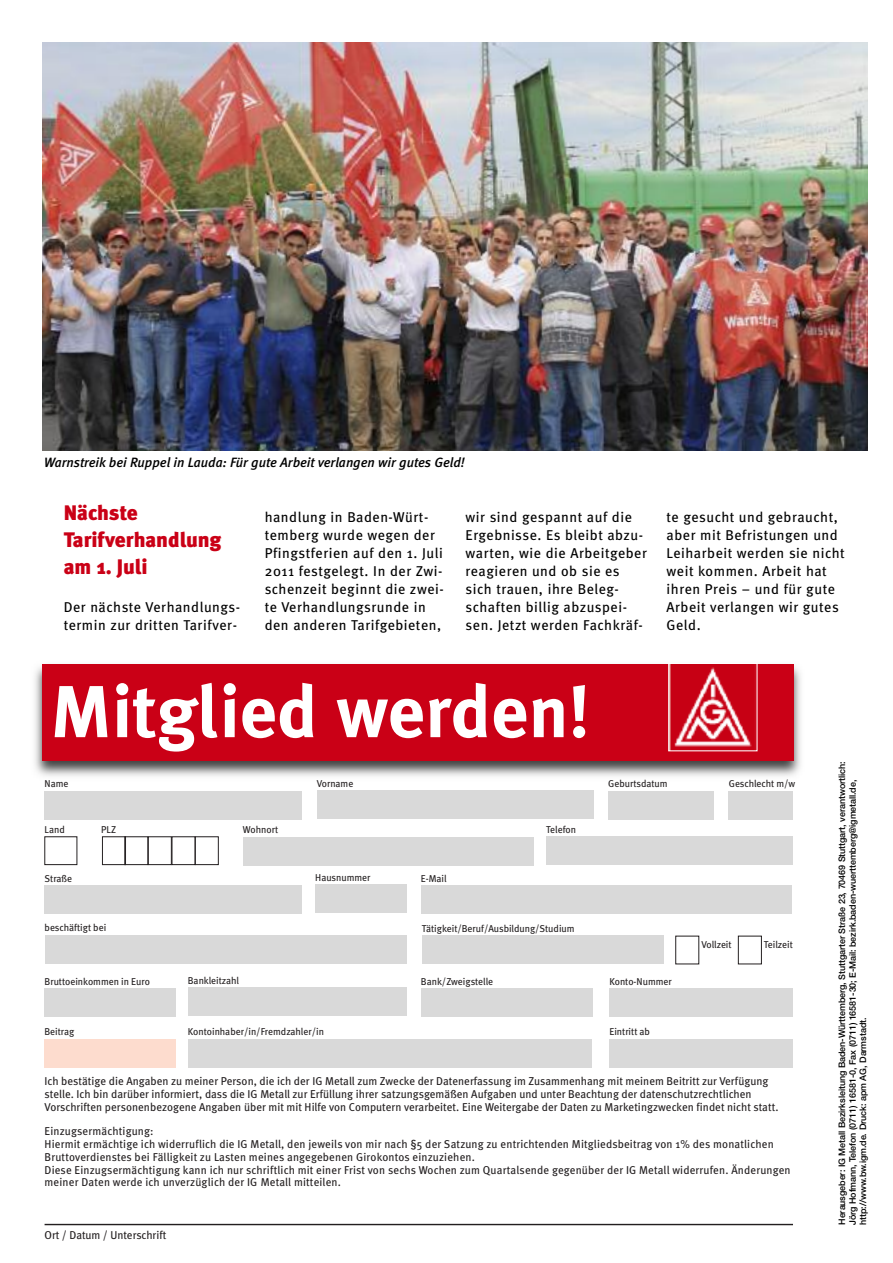
<style>
.page{position:relative;width:893px;height:1263px;background:#fff}
.page>*{position:absolute;margin:0;border:0;box-sizing:border-box;transform-origin:0 0}
.t1{font:700 73.5px "Meta Plus";color:#fff}
.t2{font:900 21px/27px "Meta";color:#ca0016}
.t3{font:14.25px/18px "Meta";letter-spacing:.04em;color:#000}
.t4{font:italic 500 13.5px "Meta";color:#000}
.t5{font:11.4px/12.8px "Meta Book Roman+FOZEPD";letter-spacing:.005em;color:#231f20}
.t6{font:10.05px "Meta Book Roman+FOZEPD";color:#231f20}
.t7{font:500 9px/10.5px "Helvetica Neue";letter-spacing:-.01em;color:#000}
</style>
<div class="page">
<img style="left:43px;top:43px;width:824px;height:407px">
<img style="left:34px;top:664px;width:767px;height:112px">
<div style="left:43px;top:664px;width:751px;height:97px;background:#ca0016"></div>
<img style="left:670px;top:665px;width:82px;height:84px">
<div style="left:668px;top:663px;width:90px;height:88px;border:1px solid #fff"></div>
<div style="left:45px;top:791px;width:257px;height:29px;background:#d9d9d9"></div>
<div style="left:45px;top:885px;width:257px;height:29px;background:#d9d9d9"></div>
<div style="left:45px;top:935px;width:361px;height:29px;background:#d9d9d9"></div>
<div style="left:243px;top:837px;width:290px;height:29px;background:#d9d9d9"></div>
<div style="left:546px;top:836px;width:247px;height:29px;background:#d9d9d9"></div>
<div style="left:421px;top:885px;width:371px;height:29px;background:#d9d9d9"></div>
<div style="left:317px;top:790px;width:277px;height:29px;background:#d9d9d9"></div>
<div style="left:608px;top:791px;width:106px;height:29px;background:#d9d9d9"></div>
<div style="left:315px;top:884px;width:91px;height:29px;background:#d9d9d9"></div>
<div style="left:609px;top:988px;width:184px;height:29px;background:#d9d9d9"></div>
<div style="left:609px;top:1039px;width:184px;height:29px;background:#d9d9d9"></div>
<div style="left:45px;top:988px;width:131px;height:29px;background:#d9d9d9"></div>
<div style="left:45px;top:1039px;width:131px;height:29px;background:#fddcce"></div>
<div style="left:422px;top:935px;width:242px;height:29px;background:#d9d9d9"></div>
<div style="left:188px;top:987px;width:218px;height:29px;background:#d9d9d9"></div>
<div style="left:188px;top:1039px;width:404px;height:29px;background:#d9d9d9"></div>
<div style="left:421px;top:988px;width:171px;height:29px;background:#d9d9d9"></div>
<div style="left:729px;top:791px;width:64px;height:29px;background:#d9d9d9"></div>
<div style="left:45px;top:836px;width:32px;height:29px;border:1px solid #231f20"></div>
<div style="left:102px;top:836px;width:24px;height:29px;border:1px solid #231f20"></div>
<div style="left:675px;top:936px;width:24px;height:28px;border:1px solid #231f20"></div>
<div style="left:738px;top:936px;width:24px;height:28px;border:1px solid #231f20"></div>
<div style="left:125px;top:836px;width:23px;height:29px;border:1px solid #231f20"></div>
<div style="left:148px;top:836px;width:24px;height:29px;border:1px solid #231f20"></div>
<div style="left:172px;top:836px;width:23px;height:29px;border:1px solid #231f20"></div>
<div style="left:195px;top:836px;width:24px;height:29px;border:1px solid #231f20"></div>
<hr style="left:45px;top:1224px;width:748px;height:1px;background:#231f20">
<p class="t4" style="left:44px;top:457px;width:422px">Warnstreik bei Ruppel in Lauda: Für gute Arbeit verlangen wir gutes Geld!</p>
<h2 class="t2" style="left:64px;top:501px;width:159px">Nächste<br>Tarifverhandlung am 1. Juli</h2>
<p class="t3" style="left:64px;top:599px;width:178px">Der nächste Verhandlungs&shy;termin zur dritten Tarifver-</p>
<p class="t3" style="left:265px;top:509px;width:181px">handlung in Baden-Würt&shy;temberg wurde wegen der<br>Pfingstferien auf den 1. Juli<br>2011 festgelegt. In der Zwi&shy;schenzeit beginnt die zwei&shy;te Verhandlungsrunde in den anderen Tarifgebieten,</p>
<p class="t3" style="left:466px;top:509px;width:183px">wir sind gespannt auf die<br>Ergebnisse. Es bleibt abzu&shy;warten, wie die Arbeitgeber reagieren und ob sie es sich trauen, ihre Beleg&shy;schaften billig abzuspei&shy;sen. Jetzt werden Fachkräf-</p>
<p class="t3" style="left:666px;top:509px;width:180px">te gesucht und gebraucht, aber mit Befristungen und<br>Leiharbeit werden sie nicht weit kommen. Arbeit hat ihren Preis – und für gute<br>Arbeit verlangen wir gutes<br>Geld.</p>
<h1 class="t1" style="left:50px;top:669px;width:542px">Mitglied werden!</h1>
<p class="t6" style="left:45px;top:780px;width:25px">Name</p>
<p class="t6" style="left:317px;top:780px;width:38px">Vorname</p>
<p class="t6" style="left:608px;top:780px;width:61px">Geburtsdatum</p>
<p class="t6" style="left:45px;top:826px;width:22px">Land</p>
<p class="t6" style="left:101px;top:826px;width:16px">PLZ</p>
<p class="t6" style="left:243px;top:826px;width:37px">Wohnort</p>
<p class="t6" style="left:546px;top:826px;width:31px">Telefon</p>
<p class="t6" style="left:45px;top:875px;width:29px">Straße</p>
<p class="t6" style="left:315px;top:874px;width:57px">Hausnummer</p>
<p class="t6" style="left:421px;top:875px;width:27px">E-Mail</p>
<p class="t6" style="left:45px;top:924px;width:63px">beschäftigt bei</p>
<p class="t6" style="left:422px;top:925px;width:154px">Tätigkeit/Beruf/Ausbildung/Studium</p>
<p class="t6" style="left:45px;top:978px;width:107px">Bruttoeinkommen in Euro</p>
<p class="t6" style="left:188px;top:977px;width:53px">Bankleitzahl</p>
<p class="t6" style="left:421px;top:978px;width:74px">Bank/Zweigstelle</p>
<p class="t6" style="left:609px;top:978px;width:64px">Konto-Nummer</p>
<p class="t6" style="left:729px;top:780px;width:68px">Geschlecht m/w</p>
<p class="t6" style="left:701px;top:941px;width:32px">Vollzeit</p>
<p class="t6" style="left:764px;top:941px;width:31px">Teilzeit</p>
<p class="t6" style="left:188px;top:1028px;width:138px">Kontoinhaber/in/Fremdzahler/in</p>
<p class="t6" style="left:609px;top:1028px;width:42px">Eintritt ab</p>
<p class="t6" style="left:45px;top:1028px;width:31px">Beitrag</p>
<p class="t5" style="left:45px;top:1076px;width:735px">Ich bestätige die Angaben zu meiner Person, die ich der IG Metall zum Zwecke der Datenerfassung im Zusammenhang mit meinem Beitritt zur Verfügung stelle. Ich bin darüber informiert, dass die IG Metall zur Erfüllung ihrer satzungsgemäßen Aufgaben und unter Beachtung der datenschutzrechtlichen<br>Vorschriften personenbezogene Angaben über mit mit Hilfe von Computern verarbeitet. Eine Weitergabe der Daten zu Marketingzwecken findet nicht statt.</p>
<p class="t5" style="left:45px;top:1126px;width:747px">Einzugsermächtigung:<br>Hiermit ermächtige ich widerruflich die IG Metall, den jeweils von mir nach §5 der Satzung zu entrichtenden Mitgliedsbeitrag von 1% des monatlichen Bruttoverdienstes bei Fälligkeit zu Lasten meines angegebenen Girokontos einzuziehen.<br>Diese Einzugsermächtigung kann ich nur schriftlich mit einer Frist von sechs Wochen zum Quartalsende gegenüber der IG Metall widerrufen. Änderungen meiner Daten werde ich unverzüglich der IG Metall mitteilen.</p>
<p class="t5" style="left:45px;top:1229px;width:123px">Ort / Datum / Unterschrift</p>
<p class="t7" style="left:838px;top:1225px;width:465px;rotate:-90deg">Herausgeber: IG Metall Bezirksleitung Baden-Württemberg, Stuttgarter Straße 23, 70469 Stuttgart, verantwortlich:<br>Jörg Hofmann, Telefon (0711) 16581-0, Fax (0711) 16581-30; E-Mail: bezirk.baden-wuerttemberg@igmetall.de, http://www.bw.igm.de. Druck: apm AG, Darmstadt.</p>
</div>
